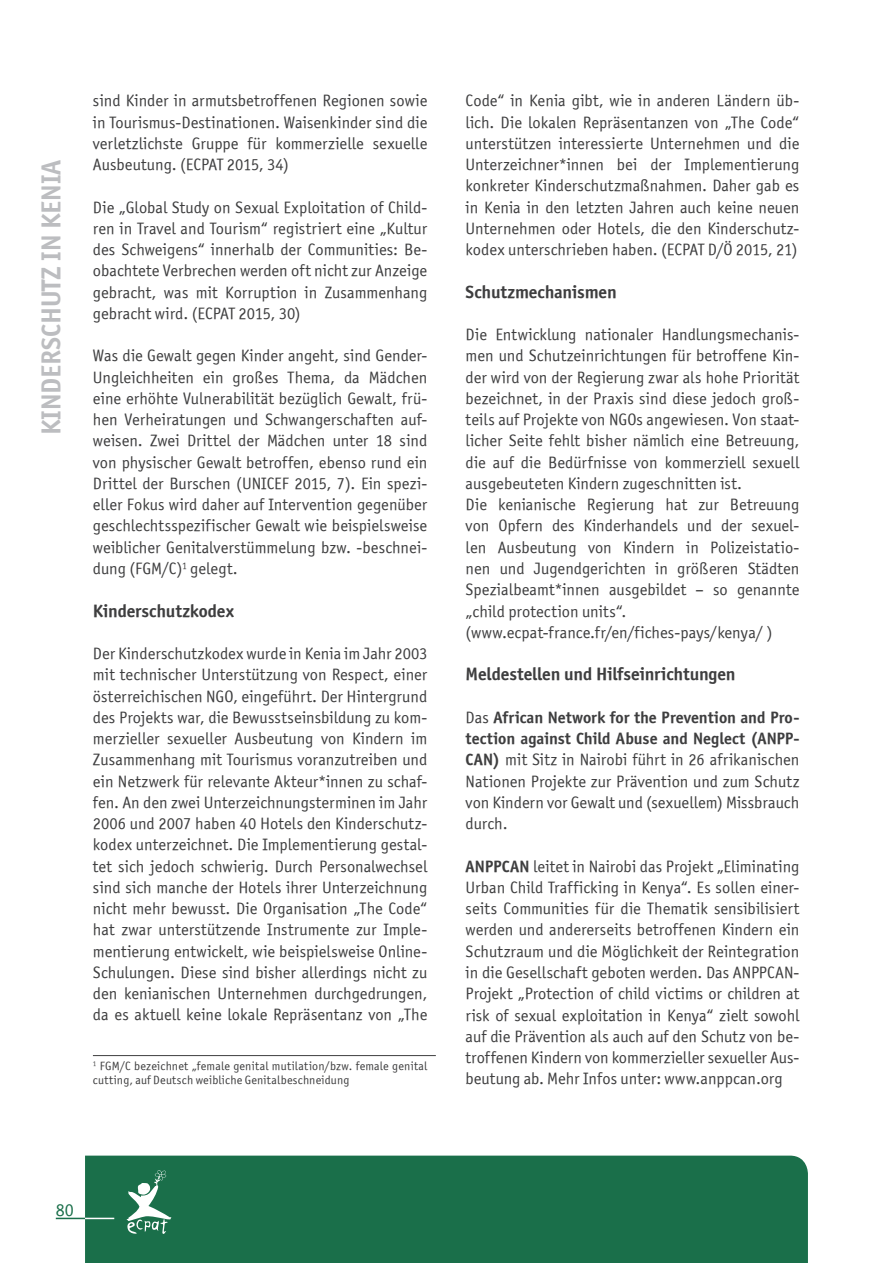
<style>
.page{position:relative;width:893px;height:1263px;background:#fff}
.page>*{position:absolute;margin:0;border:0;box-sizing:border-box;transform-origin:0 0}
.t1{font:27px "Officina Sans ITCTT Bold";color:#bcbdc0}
.t2{font:18px "Officina Sans ITCTT Bold";letter-spacing:-.005em;color:#3e3e3f}
.t3{font:18px "Officina Sans ITCTT Book";color:#1a6f4a}
.t4{font:16.5px/21.3px "Officina Sans ITCTT Book";color:#3e3e3f;text-align:justify}
.t5{font:16.5px/21.3px "Officina Sans ITCTT Bold";color:#3e3e3f}
.t6{font:12px/14.4px "Officina Sans ITCTT Book";letter-spacing:.02em;color:#3e3e3f}
.s1{font-family:"Officina Sans ITCTT Book"}
.s2{font-family:"Officina Sans ITCTT Bold"}
</style>
<div class="page">
<div style="left:85px;top:1155px;width:723px;height:108px;background:#1a6f4a"></div>
<svg style="left:126px;top:1170px;width:45px;height:64px"></svg>
<svg style="left:56px;top:1218px;width:58px;height:1px"></svg>
<hr style="left:93px;top:1055px;width:343px;height:1px;background:#3e3e3f">
<h1 class="t1" style="left:34px;top:435px;width:275px;rotate:-90deg">Kinderschutz in Kenia</h1>
<p class="t4" style="left:93px;top:90px;width:336px">sind Kinder in armutsbetroffenen Regionen sowie in Tourismus-Destinationen. Waisenkinder sind die verletzlichste Gruppe für kommerzielle sexuelle Ausbeutung. (ECPAT 2015, 34)</p>
<p class="t4" style="left:93px;top:196px;width:336px">Die „Global Study on Sexual Exploitation of Child&shy;ren in Travel and Tourism“ registriert eine „Kultur des Schweigens“ innerhalb der Communities: Be&shy;obachtete Verbrechen werden oft nicht zur Anzeige gebracht, was mit Korruption in Zusammenhang gebracht wird. (ECPAT 2015, 30)</p>
<p class="t4" style="left:93px;top:345px;width:336px">Was die Gewalt gegen Kinder angeht, sind Gender-Ungleichheiten ein großes Thema, da Mädchen eine erhöhte Vulnerabilität bezüglich Gewalt, frü&shy;hen Verheiratungen und Schwangerschaften auf&shy;weisen. Zwei Drittel der Mädchen unter 18 sind von physischer Gewalt betroffen, ebenso rund ein Drittel der Burschen (UNICEF 2015, 7). Ein spezi&shy;eller Fokus wird daher auf Intervention gegenüber geschlechtsspezifischer Gewalt wie beispielsweise weiblicher Genitalverstümmelung bzw. -beschnei&shy;dung (FGM/C)<sup>1</sup> gelegt.</p>
<p class="t2" style="left:93px;top:599px;width:143px">Kinderschutzkodex</p>
<p class="t4" style="left:93px;top:643px;width:336px">Der Kinderschutzkodex wurde in Kenia im Jahr 2003 mit technischer Unterstützung von Respect, einer österreichischen NGO, eingeführt. Der Hintergrund des Projekts war, die Bewusstseinsbildung zu kom&shy;merzieller sexueller Ausbeutung von Kindern im Zusammenhang mit Tourismus voranzutreiben und ein Netzwerk für relevante Akteur*innen zu schaf&shy;fen. An den zwei Unterzeichnungsterminen im Jahr 2006 und 2007 haben 40 Hotels den Kinderschutz&shy;kodex unterzeichnet. Die Implementierung gestal&shy;tet sich jedoch schwierig. Durch Personalwechsel sind sich manche der Hotels ihrer Unterzeichnung nicht mehr bewusst. Die Organisation „The Code“ hat zwar unterstützende Instrumente zur Imple&shy;mentierung entwickelt, wie beispielsweise Online-Schulungen. Diese sind bisher allerdings nicht zu den kenianischen Unternehmen durchgedrungen, da es aktuell keine lokale Repräsentanz von „The</p>
<p class="t6" style="left:93px;top:1059px;width:336px"><sup>1</sup> FGM/C bezeichnet „female genital mutilation/bzw. female genital cutting, auf Deutsch weibliche Genitalbeschneidung</p>
<p class="t4" style="left:466px;top:90px;width:335px">Code“ in Kenia gibt, wie in anderen Ländern üb&shy;lich. Die lokalen Repräsentanzen von „The Code“ unterstützen interessierte Unternehmen und die Unterzeichner*innen bei der Implementierung konkreter Kinderschutzmaßnahmen. Daher gab es in Kenia in den letzten Jahren auch keine neuen Unternehmen oder Hotels, die den Kinderschutz&shy;kodex unterschrieben haben. (ECPAT D/Ö 2015, 21)</p>
<p class="t2" style="left:466px;top:280px;width:153px">Schutzmechanismen</p>
<p class="t4" style="left:466px;top:324px;width:335px;text-align:left">Die Entwicklung nationaler Handlungsmechanis&shy;men und Schutzeinrichtungen für betroffene Kin&shy;der wird von der Regierung zwar als hohe Priorität bezeichnet, in der Praxis sind diese jedoch groß&shy;teils auf Projekte von NGOs angewiesen. Von staat&shy;licher Seite fehlt bisher nämlich eine Betreuung, die auf die Bedürfnisse von kommerziell sexuell ausgebeuteten Kindern zugeschnitten ist.<br>Die kenianische Regierung hat zur Betreuung von Opfern des Kinderhandels und der sexuel&shy;len Ausbeutung von Kindern in Polizeistatio&shy;nen und Jugendgerichten in größeren Städten Spezialbeamt*innen ausgebildet – so genannte „child protection units“. (www.ecpat-france.fr/en/fiches-pays/kenya/ )</p>
<p class="t2" style="left:466px;top:663px;width:271px">Meldestellen und Hilfseinrichtungen</p>
<p class="t5" style="left:466px;top:706px;width:335px"><span class="s1">Das</span> African Network for the Prevention and Pro&shy;tection against Child Abuse and Neglect (ANPP-</p>
<p class="t4" style="left:466px;top:749px;width:335px"><span class="s2">CAN)</span> mit Sitz in Nairobi führt in 26 afrikanischen Nationen Projekte zur Prävention und zum Schutz von Kindern vor Gewalt und (sexuellem) Missbrauch durch.</p>
<p class="t4" style="left:466px;top:855px;width:335px"><span class="s2">ANPPCAN</span> leitet in Nairobi das Projekt „Eliminating Urban Child Trafficking in Kenya“. Es sollen einer&shy;seits Communities für die Thematik sensibilisiert werden und andererseits betroffenen Kindern ein Schutzraum und die Möglichkeit der Reintegration in die Gesellschaft geboten werden. Das ANPPCAN-Projekt „Protection of child victims or children at risk of sexual exploitation in Kenya“ zielt sowohl auf die Prävention als auch auf den Schutz von be&shy;troffenen Kindern von kommerzieller sexueller Aus&shy;beutung ab. Mehr Infos unter: www.anppcan.org</p>
<p class="t3" style="left:56px;top:1199px;width:19px">80</p>
</div>
